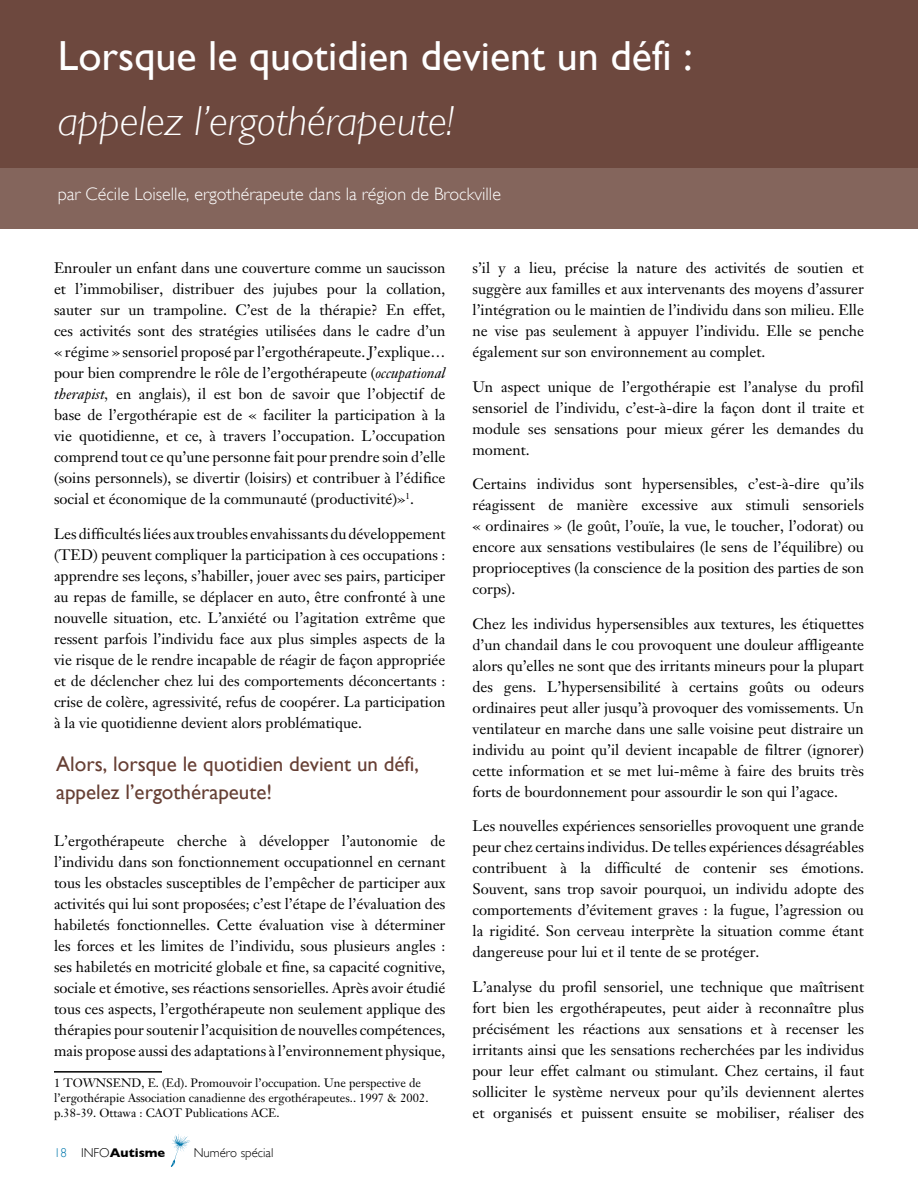
<style>
.page{position:relative;width:918px;height:1188px;background:#fff}
.page>*{position:absolute;margin:0;border:0;box-sizing:border-box;transform-origin:0 0}
.t1{font:42px "Gill Sans";color:#fff}
.t2{font:italic 300 42px "Gill Sans";color:#fff}
.t3{font:21px/28.5px "Gill Sans";color:#663f34}
.t4{font:300 18px "Gill Sans";color:#fff}
.t5{font:15px/21px "Janson Text";color:#000;text-align:justify}
.t6{font:700 12.75px "Gill Sans";color:#000}
.t7{font:300 12.75px "Gill Sans";color:#000}
.t8{font:12px/15px "Janson Text";color:#000}
.s1{font-style:italic}
.s2{font-weight:300;color:#0077ac}
.s3{font-weight:300}
</style>
<div class="page">
<svg style="left:171px;top:1134px;width:19px;height:33px"></svg>
<div style="left:0;top:0;width:918px;height:229px;background:#84655c"></div>
<div style="left:0;top:0;width:918px;height:168px;background:#6d483e"></div>
<hr style="left:54px;top:1071px;width:108px;height:2px;background:#000">
<h1 class="t1" style="left:58px;top:31px;width:636px">Lorsque le quotidien devient un défi :</h1>
<h1 class="t2" style="left:58px;top:97px;width:398px">appelez l’ergothérapeute!</h1>
<p class="t4" style="left:58px;top:184px;width:445px">par Cécile Loiselle, ergothérapeute dans la région de Brockville</p>
<p class="t5" style="left:54px;top:257px;width:393px">Enrouler un enfant dans une couverture comme un saucisson et l’immobiliser, distribuer des jujubes pour la collation, sauter sur un trampoline. C’est de la thérapie? En effet, ces activités sont des stratégies utilisées dans le cadre d’un « régime » sensoriel proposé par l’ergothérapeute. J’explique… pour bien comprendre le rôle de l’ergothérapeute (<span class="s1">occupational therapist,</span> en anglais), il est bon de savoir que l’objectif de base de l’ergothérapie est de « faciliter la participation à la vie quotidienne, et ce, à travers l’occupation. L’occupation comprend tout ce qu’une personne fait pour prendre soin d’elle (soins personnels), se divertir (loisirs) et contribuer à l’édifice social et économique de la communauté (productivité)»<sup>1</sup>.</p>
<p class="t5" style="left:54px;top:523px;width:393px">Les difficultés liées aux troubles envahissants du développement (TED) peuvent compliquer la participation à ces occupations : apprendre ses leçons, s’habiller, jouer avec ses pairs, participer au repas de famille, se déplacer en auto, être confronté à une nouvelle situation, etc. L’anxiété ou l’agitation extrême que ressent parfois l’individu face aux plus simples aspects de la vie risque de le rendre incapable de réagir de façon appropriée et de déclencher chez lui des comportements déconcertants : crise de colère, agressivité, refus de coopérer. La participation à la vie quotidienne devient alors problématique.</p>
<h2 class="t3" style="left:56px;top:749px;width:364px">Alors, lorsque le quotidien devient un défi, appelez l’ergothérapeute!</h2>
<p class="t5" style="left:54px;top:830px;width:393px">L’ergothérapeute cherche à développer l’autonomie de l’individu dans son fonctionnement occupationnel en cernant tous les obstacles susceptibles de l’empêcher de participer aux activités qui lui sont proposées; c’est l’étape de l’évaluation des habiletés fonctionnelles. Cette évaluation vise à déterminer les forces et les limites de l’individu, sous plusieurs angles : ses habiletés en motricité globale et fine, sa capacité cognitive, sociale et émotive, ses réactions sensorielles. Après avoir étudié tous ces aspects, l’ergothérapeute non seulement applique des thérapies pour soutenir l’acquisition de nouvelles compétences, mais propose aussi des adaptations à l’environnement physique,</p>
<p class="t8" style="left:54px;top:1075px;width:376px">1 TOWNSEND, E. (Ed). Promouvoir l’occupation. Une perspective de l’ergothérapie Association canadienne des ergothérapeutes.. 1997 &amp; 2002. p.38-39. Ottawa : CAOT Publications ACE.</p>
<p class="t6" style="left:54px;top:1145px;width:113px"><span class="s2">18</span> <span class="s3">INFO</span>Autisme</p>
<p class="t7" style="left:194px;top:1146px;width:81px">Numéro spécial</p>
<p class="t5" style="left:472px;top:257px;width:393px">s’il y a lieu, précise la nature des activités de soutien et suggère aux familles et aux intervenants des moyens d’assurer l’intégration ou le maintien de l’individu dans son milieu. Elle ne vise pas seulement à appuyer l’individu. Elle se penche également sur son environnement au complet.</p>
<p class="t5" style="left:472px;top:376px;width:393px">Un aspect unique de l’ergothérapie est l’analyse du profil sensoriel de l’individu, c’est-à-dire la façon dont il traite et module ses sensations pour mieux gérer les demandes du moment.</p>
<p class="t5" style="left:472px;top:473px;width:393px">Certains individus sont hypersensibles, c’est-à-dire qu’ils réagissent de manière excessive aux stimuli sensoriels « ordinaires » (le goût, l’ouïe, la vue, le toucher, l’odorat) ou encore aux sensations vestibulaires (le sens de l’équilibre) ou proprioceptives (la conscience de la position des parties de son corps).</p>
<p class="t5" style="left:472px;top:613px;width:393px">Chez les individus hypersensibles aux textures, les étiquettes d’un chandail dans le cou provoquent une douleur affligeante alors qu’elles ne sont que des irritants mineurs pour la plupart des gens. L’hypersensibilité à certains goûts ou odeurs ordinaires peut aller jusqu’à provoquer des vomissements. Un ventilateur en marche dans une salle voisine peut distraire un individu au point qu’il devient incapable de filtrer (ignorer) cette information et se met lui-même à faire des bruits très forts de bourdonnement pour assourdir le son qui l’agace.</p>
<p class="t5" style="left:472px;top:815px;width:393px">Les nouvelles expériences sensorielles provoquent une grande peur chez certains individus. De telles expériences désagréables contribuent à la difficulté de contenir ses émotions.<br>Souvent, sans trop savoir pourquoi, un individu adopte des comportements d’évitement graves : la fugue, l’agression ou la rigidité. Son cerveau interprète la situation comme étant dangereuse pour lui et il tente de se protéger.</p>
<p class="t5" style="left:472px;top:976px;width:393px">L’analyse du profil sensoriel, une technique que maîtrisent fort bien les ergothérapeutes, peut aider à reconnaître plus précisément les réactions aux sensations et à recenser les irritants ainsi que les sensations recherchées par les individus pour leur effet calmant ou stimulant. Chez certains, il faut solliciter le système nerveux pour qu’ils deviennent alertes et organisés et puissent ensuite se mobiliser, réaliser des</p>
</div>
